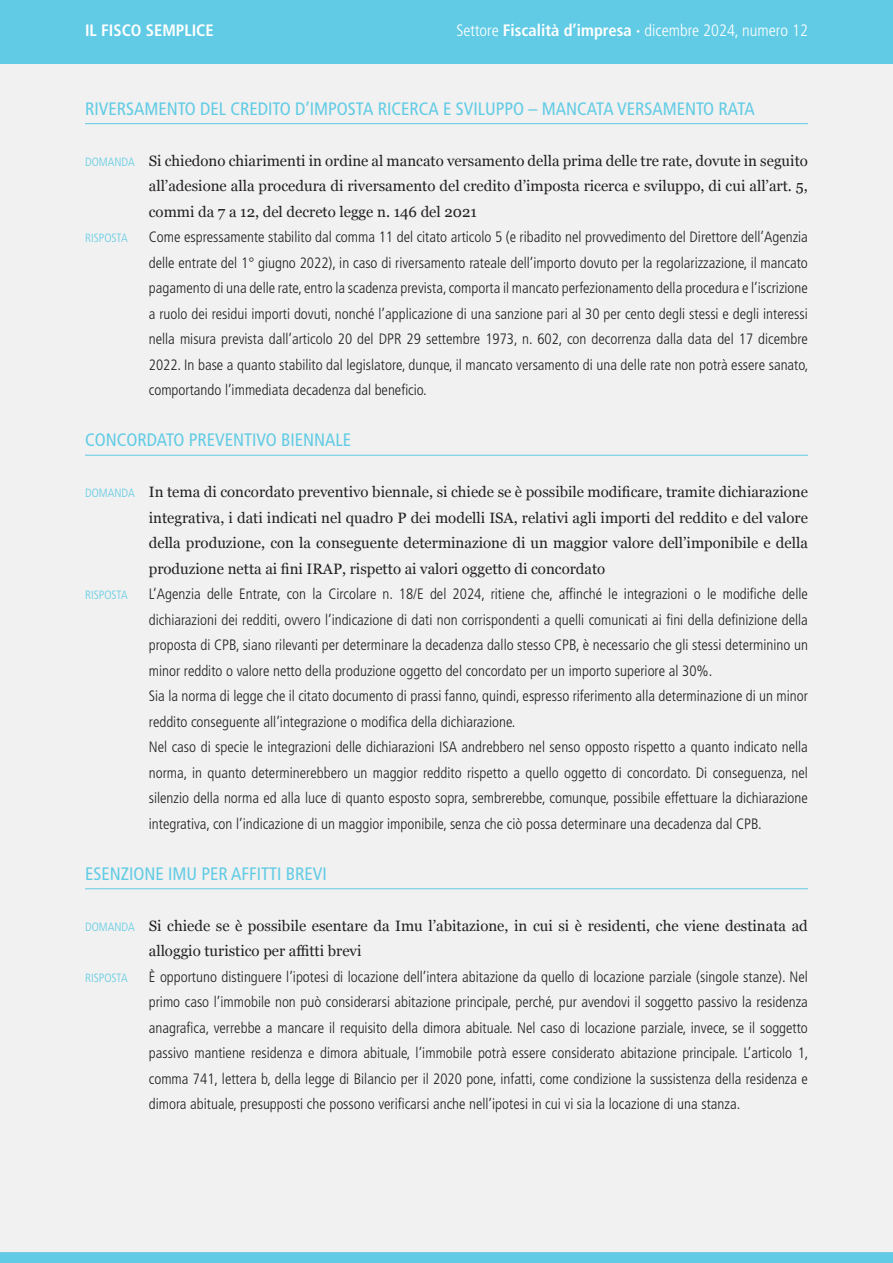
<style>
.page{position:relative;width:893px;height:1263px;background:#fff}
.page>*{position:absolute;margin:0;border:0;box-sizing:border-box;transform-origin:0 0}
.t1{font:condensed 18px "Frutiger LT Std";color:#61cbe5}
.t2{font:300 condensed 16.5px "Frutiger LT Std";color:#fff}
.t3{font:700 condensed 16.5px "Frutiger LT Std";color:#fff}
.t4{font:300 condensed 15px/25.5px "Frutiger LT Std";color:#231f20;text-align:justify}
.t5{font:15px/25.5px "Georgia";color:#231f20;text-align:justify}
.t6{font:300 condensed 12px "Frutiger LT Std";color:#61cbe5}
.s1{font-weight:700}
.s2{font-family:"Frutiger LT Std";font-weight:300;font-stretch:condensed;font-size:12px;color:#61cbe5}
</style>
<div class="page">
<div style="left:0;top:0;width:893px;height:64px;background:#61cbe5"></div>
<div style="left:0;top:1252px;width:893px;height:11px;background:#61cbe5"></div>
<div style="left:0;top:64px;width:893px;height:1188px;background:#f0f1f0"></div>
<hr style="left:85px;top:123px;width:723px;height:1px;background:#61cbe5">
<hr style="left:85px;top:455px;width:723px;height:1px;background:#61cbe5">
<hr style="left:85px;top:888px;width:723px;height:1px;background:#61cbe5">
<p class="t3" style="left:85px;top:20px;width:130px">IL FISCO SEMPLICE</p>
<p class="t2" style="left:456px;top:21px;width:353px">Settore <span class="s1">Fiscalità d’impresa ·</span> dicembre 2024, numero 12</p>
<p class="t1" style="left:85px;top:98px;width:671px">RIVERSAMENTO DEL CREDITO D’IMPOSTA RICERCA E SVILUPPO – MANCATA VERSAMENTO RATA</p>
<p class="t5" style="left:149px;top:147px;width:661px;text-indent:-64px"><span class="s2">DOMANDA</span> Si chiedono chiarimenti in ordine al mancato versamento della prima delle tre rate, dovute in seguito all’adesione alla procedura di riversamento del credito d’imposta ricerca e sviluppo, di cui all’art. 5, commi da 7 a 12, del decreto legge n. 146 del 2021</p>
<p class="t6" style="left:85px;top:231px;width:44px">RISPOSTA</p>
<p class="t4" style="left:149px;top:225px;width:661px">Come espressamente stabilito dal comma 11 del citato articolo 5 (e ribadito nel provvedimento del Direttore dell’Agenzia delle entrate del 1° giugno 2022), in caso di riversamento rateale dell’importo dovuto per la regolarizzazione, il mancato pagamento di una delle rate, entro la scadenza prevista, comporta il mancato perfezionamento della procedura e l’iscrizione a ruolo dei residui importi dovuti, nonché l’applicazione di una sanzione pari al 30 per cento degli stessi e degli interessi nella misura prevista dall’articolo 20 del DPR 29 settembre 1973, n. 602, con decorrenza dalla data del 17 dicembre 2022. In base a quanto stabilito dal legislatore, dunque, il mancato versamento di una delle rate non potrà essere sanato, comportando l’immediata decadenza dal beneficio.</p>
<p class="t1" style="left:85px;top:430px;width:268px">CONCORDATO PREVENTIVO BIENNALE</p>
<p class="t5" style="left:149px;top:479px;width:661px;text-indent:-64px"><span class="s2">DOMANDA</span> In tema di concordato preventivo biennale, si chiede se è possibile modificare, tramite dichiarazione integrativa, i dati indicati nel quadro P dei modelli ISA, relativi agli importi del reddito e del valore della produzione, con la conseguente determinazione di un maggior valore dell’imponibile e della produzione netta ai fini IRAP, rispetto ai valori oggetto di concordato</p>
<p class="t6" style="left:85px;top:588px;width:44px">RISPOSTA</p>
<p class="t4" style="left:149px;top:582px;width:661px;text-align:left">L’Agenzia delle Entrate, con la Circolare n. 18/E del 2024, ritiene che, affinché le integrazioni o le modifiche delle dichiarazioni dei redditi, ovvero l’indicazione di dati non corrispondenti a quelli comunicati ai fini della definizione della proposta di CPB, siano rilevanti per determinare la decadenza dallo stesso CPB, è necessario che gli stessi determinino un minor reddito o valore netto della produzione oggetto del concordato per un importo superiore al 30%.<br>Sia la norma di legge che il citato documento di prassi fanno, quindi, espresso riferimento alla determinazione di un minor reddito conseguente all’integrazione o modifica della dichiarazione.<br>Nel caso di specie le integrazioni delle dichiarazioni ISA andrebbero nel senso opposto rispetto a quanto indicato nella norma, in quanto determinerebbero un maggior reddito rispetto a quello oggetto di concordato. Di conseguenza, nel silenzio della norma ed alla luce di quanto esposto sopra, sembrerebbe, comunque, possibile effettuare la dichiarazione integrativa, con l’indicazione di un maggior imponibile, senza che ciò possa determinare una decadenza dal CPB.</p>
<p class="t1" style="left:85px;top:863px;width:243px">ESENZIONE IMU PER AFFITTI BREVI</p>
<p class="t5" style="left:149px;top:912px;width:661px;text-indent:-64px"><span class="s2">DOMANDA</span> Si chiede se è possibile esentare da Imu l’abitazione, in cui si è residenti, che viene destinata ad alloggio turistico per affitti brevi</p>
<p class="t6" style="left:85px;top:971px;width:44px">RISPOSTA</p>
<p class="t4" style="left:149px;top:964px;width:661px">È opportuno distinguere l’ipotesi di locazione dell’intera abitazione da quello di locazione parziale (singole stanze). Nel primo caso l’immobile non può considerarsi abitazione principale, perché, pur avendovi il soggetto passivo la residenza anagrafica, verrebbe a mancare il requisito della dimora abituale. Nel caso di locazione parziale, invece, se il soggetto passivo mantiene residenza e dimora abituale, l’immobile potrà essere considerato abitazione principale. L’articolo 1, comma 741, lettera b, della legge di Bilancio per il 2020 pone, infatti, come condizione la sussistenza della residenza e dimora abituale, presupposti che possono verificarsi anche nell’ipotesi in cui vi sia la locazione di una stanza.</p>
</div>
